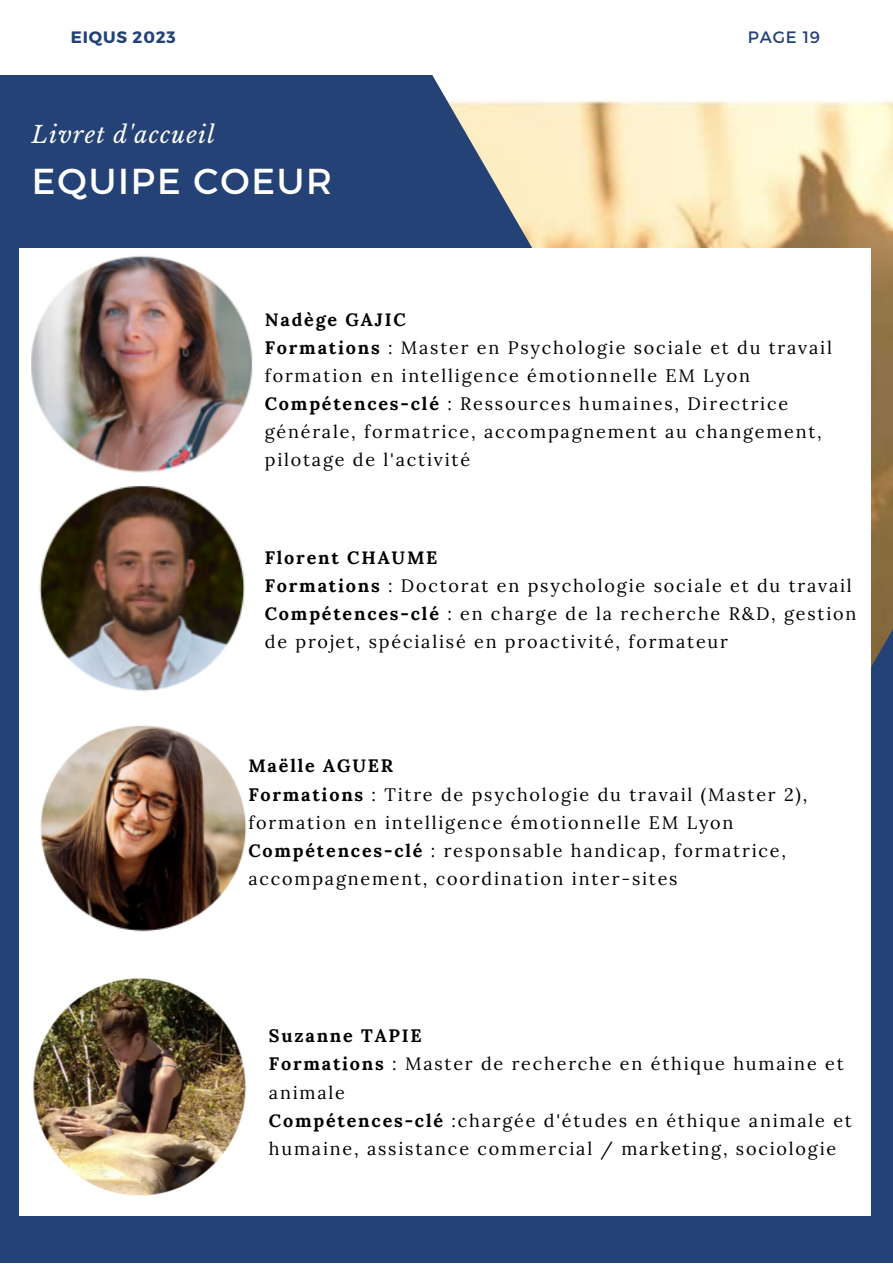
<style>
.page{position:relative;width:893px;height:1264px;background:#fff}
.page>*{position:absolute;margin:0;border:0;box-sizing:border-box;transform-origin:0 0}
.t1{font:36px "Montserrat";letter-spacing:.05em;color:#fff}
.t2{font:italic 23.1px "Libre Baskerville";letter-spacing:.05em;color:#fff}
.t3{font:18px/28px "Lora";letter-spacing:.1em;color:#000}
.t4{font:700 18px "Lora";letter-spacing:.1em;color:#000}
.t5{font:700 16.5px "Montserrat";letter-spacing:.05em;color:#244275}
.t6{font:16.5px "Montserrat";letter-spacing:.05em;color:#244275}
.s1{font-weight:700}
</style>
<div class="page">
<div style="left:0;top:0;width:892px;height:1262px;background:#244275"></div>
<div style="left:0;top:0;width:892px;height:74px;background:#fff"></div>
<img style="left:431px;top:74px;width:461px;height:677px">
<div style="left:20px;top:248px;width:850px;height:967px;background:#fff"></div>
<img style="left:39px;top:486px;width:206px;height:206px">
<img style="left:40px;top:725px;width:207px;height:207px">
<img style="left:32px;top:256px;width:221px;height:217px">
<img style="left:33px;top:978px;width:213px;height:218px">
<p class="t5" style="left:71px;top:27px;width:106px">EIQUS 2023</p>
<p class="t2" style="left:32px;top:120px;width:184px">Livret d'accueil</p>
<p class="t1" style="left:32px;top:158px;width:302px">EQUIPE COEUR</p>
<p class="t6" style="left:747px;top:27px;width:74px">PAGE 19</p>
<p class="t4" style="left:265px;top:308px;width:142px">Nadège GAJIC</p>
<p class="t3" style="left:265px;top:333px;width:568px"><span class="s1">Formations</span> : Master en Psychologie sociale et du travail formation en intelligence émotionnelle EM Lyon</p>
<p class="t3" style="left:265px;top:389px;width:558px"><span class="s1">Compétences-clé</span> : Ressources humaines, Directrice générale, formatrice, accompagnement au changement, pilotage de l'activité</p>
<p class="t4" style="left:265px;top:545px;width:174px">Florent CHAUME</p>
<p class="t3" style="left:265px;top:571px;width:588px"><span class="s1">Formations</span> : Doctorat en psychologie sociale et du travail</p>
<p class="t3" style="left:265px;top:599px;width:593px"><span class="s1">Compétences-clé</span> : en charge de la recherche R&amp;D, gestion de projet, spécialisé en proactivité, formateur</p>
<p class="t4" style="left:248px;top:754px;width:146px">Maëlle AGUER</p>
<p class="t3" style="left:248px;top:780px;width:560px"><span class="s1">Formations</span> : Titre de psychologie du travail (Master 2), formation en intelligence émotionnelle EM Lyon</p>
<p class="t3" style="left:248px;top:836px;width:539px"><span class="s1">Compétences-clé</span> : responsable handicap, formatrice, accompagnement, coordination inter-sites</p>
<p class="t4" style="left:269px;top:1024px;width:154px">Suzanne TAPIE</p>
<p class="t3" style="left:269px;top:1049px;width:576px"><span class="s1">Formations</span> : Master de recherche en éthique humaine et animale</p>
<p class="t3" style="left:269px;top:1105px;width:584px"><span class="s1">Compétences-clé</span> :chargée d'études en éthique animale et humaine, assistance commercial / marketing, sociologie</p>
</div>
